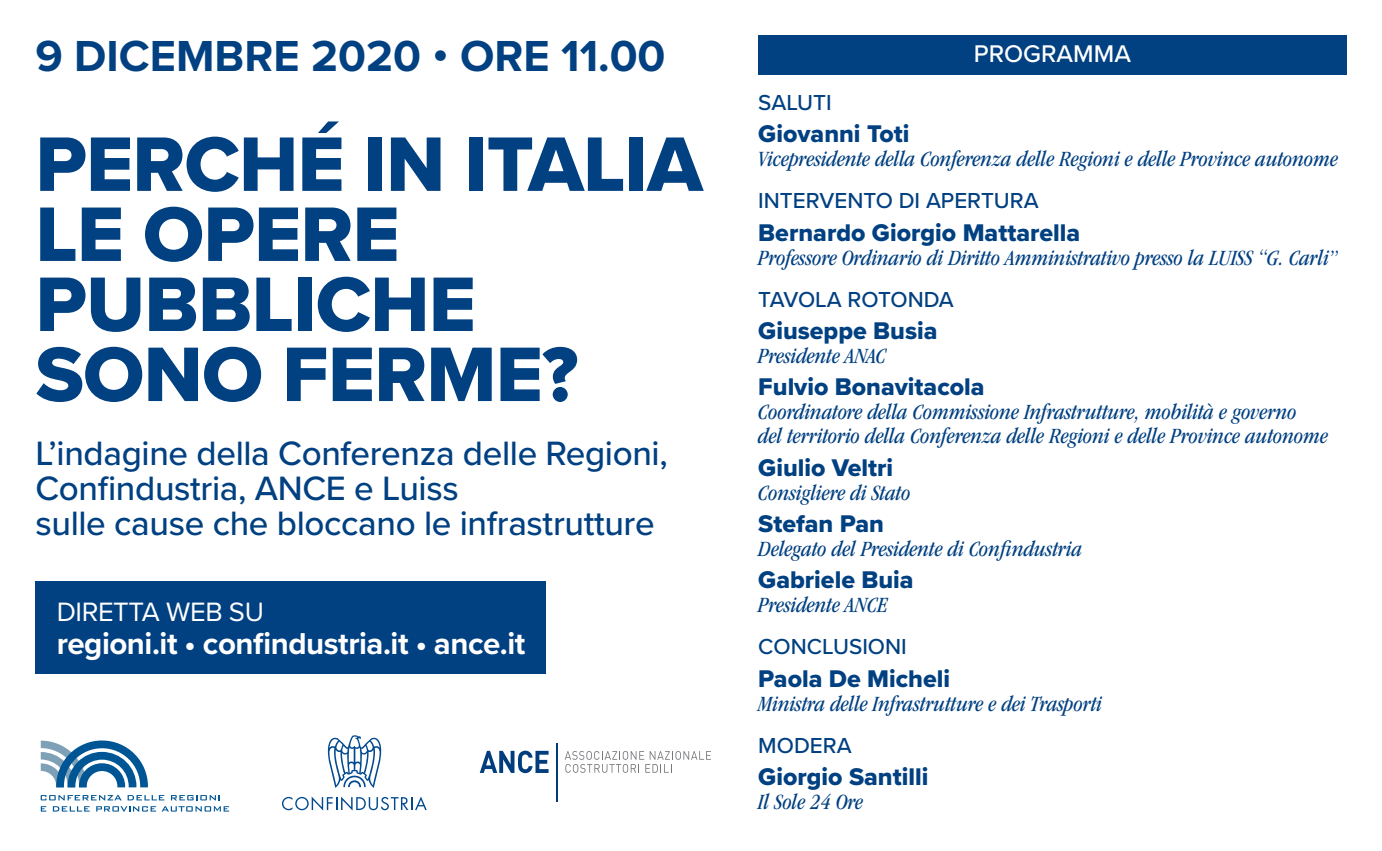
<style>
.page{position:relative;width:1382px;height:851px;background:#fff}
.page>*{position:absolute;margin:0;border:0;box-sizing:border-box;transform-origin:0 0}
.t1{font:80px/70px "Proxima Nova Extrabld";letter-spacing:-.01em;color:#014081}
.t2{font:700 45px "Proxima Nova";color:#014081}
.t3{font:500 35px/35px "Proxima Nova";letter-spacing:-.01em;color:#014081}
.t4{font:700 31.25px "Proxima Nova";letter-spacing:-.015em;color:#fff}
.t5{font:27.5px "Proxima Nova";letter-spacing:-.015em;color:#fff}
.t6{font:25px "Proxima Nova Extrabld";color:#014081}
.t7{font:500 25px "Proxima Nova";color:#fff}
.t8{font:italic condensed 22.5px/24px "ITC Garamond Std";color:#014081}
.t9{font:500 22.5px "Proxima Nova";color:#014081}
.t10{font:500 22.5px "Proxima Nova";letter-spacing:-.02em;color:#014081}
</style>
<div class="page">
<div style="left:758px;top:35px;width:588px;height:39px;background:#014081"></div>
<div style="left:35px;top:581px;width:511px;height:92px;background:#014081"></div>
<hr style="left:556px;top:743px;width:2px;height:59px;background:#013d7d">
<svg style="left:480px;top:750px;width:69px;height:23px"></svg>
<svg style="left:565px;top:751px;width:146px;height:21px"></svg>
<svg style="left:41px;top:740px;width:107px;height:47px"></svg>
<svg style="left:41px;top:795px;width:81px;height:5px"></svg>
<svg style="left:128px;top:795px;width:36px;height:5px"></svg>
<svg style="left:171px;top:795px;width:49px;height:5px"></svg>
<svg style="left:41px;top:806px;width:5px;height:5px"></svg>
<svg style="left:53px;top:806px;width:37px;height:5px"></svg>
<svg style="left:96px;top:806px;width:60px;height:5px"></svg>
<svg style="left:162px;top:806px;width:67px;height:5px"></svg>
<svg style="left:327px;top:735px;width:55px;height:52px"></svg>
<svg style="left:282px;top:796px;width:145px;height:14px"></svg>
<h2 class="t2" style="left:35px;top:40px;width:632px">9 DICEMBRE 2020 • ORE 11.00</h2>
<h1 class="t1" style="left:35px;top:135px;width:669px">PERCHÉ IN ITALIA<br>LE OPERE<br>PUBBLICHE<br>SONO FERME?</h1>
<h3 class="t3" style="left:35px;top:438px;width:634px">L’indagine della Conferenza delle Regioni,<br>Confindustria, ANCE e Luiss<br>sulle cause che bloccano le infrastrutture</h3>
<p class="t5" style="left:57px;top:603px;width:209px">DIRETTA WEB SU</p>
<h3 class="t4" style="left:57px;top:632px;width:470px">regioni.it • confindustria.it • ance.it</h3>
<p class="t7" style="left:974px;top:45px;width:159px">PROGRAMMA</p>
<p class="t9" style="left:758px;top:94px;width:75px">SALUTI</p>
<p class="t6" style="left:758px;top:125px;width:153px">Giovanni Toti</p>
<p class="t8" style="left:758px;top:149px;width:581px">Vicepresidente della Conferenza delle Regioni e delle Province autonome</p>
<p class="t9" style="left:758px;top:193px;width:282px">INTERVENTO DI APERTURA</p>
<p class="t6" style="left:758px;top:223px;width:323px">Bernardo Giorgio Mattarella</p>
<p class="t8" style="left:758px;top:247px;width:581px">Professore Ordinario di Diritto Amministrativo presso la LUISS “G. Carli”</p>
<p class="t10" style="left:758px;top:291px;width:197px">TAVOLA ROTONDA</p>
<p class="t6" style="left:758px;top:321px;width:181px">Giuseppe Busia</p>
<p class="t8" style="left:758px;top:345px;width:129px">Presidente ANAC</p>
<p class="t6" style="left:758px;top:378px;width:228px">Fulvio Bonavitacola</p>
<p class="t8" style="left:758px;top:402px;width:571px">Coordinatore della Commissione Infrastrutture, mobilità e governo<br>del territorio della Conferenza delle Regioni e delle Province autonome</p>
<p class="t6" style="left:758px;top:458px;width:136px">Giulio Veltri</p>
<p class="t8" style="left:758px;top:482px;width:154px">Consigliere di Stato</p>
<p class="t6" style="left:758px;top:514px;width:127px">Stefan Pan</p>
<p class="t8" style="left:758px;top:538px;width:325px">Delegato del Presidente di Confindustria</p>
<p class="t6" style="left:758px;top:571px;width:157px">Gabriele Buia</p>
<p class="t8" style="left:758px;top:594px;width:131px">Presidente ANCE</p>
<p class="t9" style="left:758px;top:638px;width:150px">CONCLUSIONI</p>
<p class="t6" style="left:758px;top:669px;width:193px">Paola De Micheli</p>
<p class="t8" style="left:758px;top:693px;width:345px">Ministra delle Infrastrutture e dei Trasporti</p>
<p class="t9" style="left:758px;top:736px;width:95px">MODERA</p>
<p class="t6" style="left:758px;top:767px;width:172px">Giorgio Santilli</p>
<p class="t8" style="left:758px;top:791px;width:106px">Il Sole 24 Ore</p>
</div>
